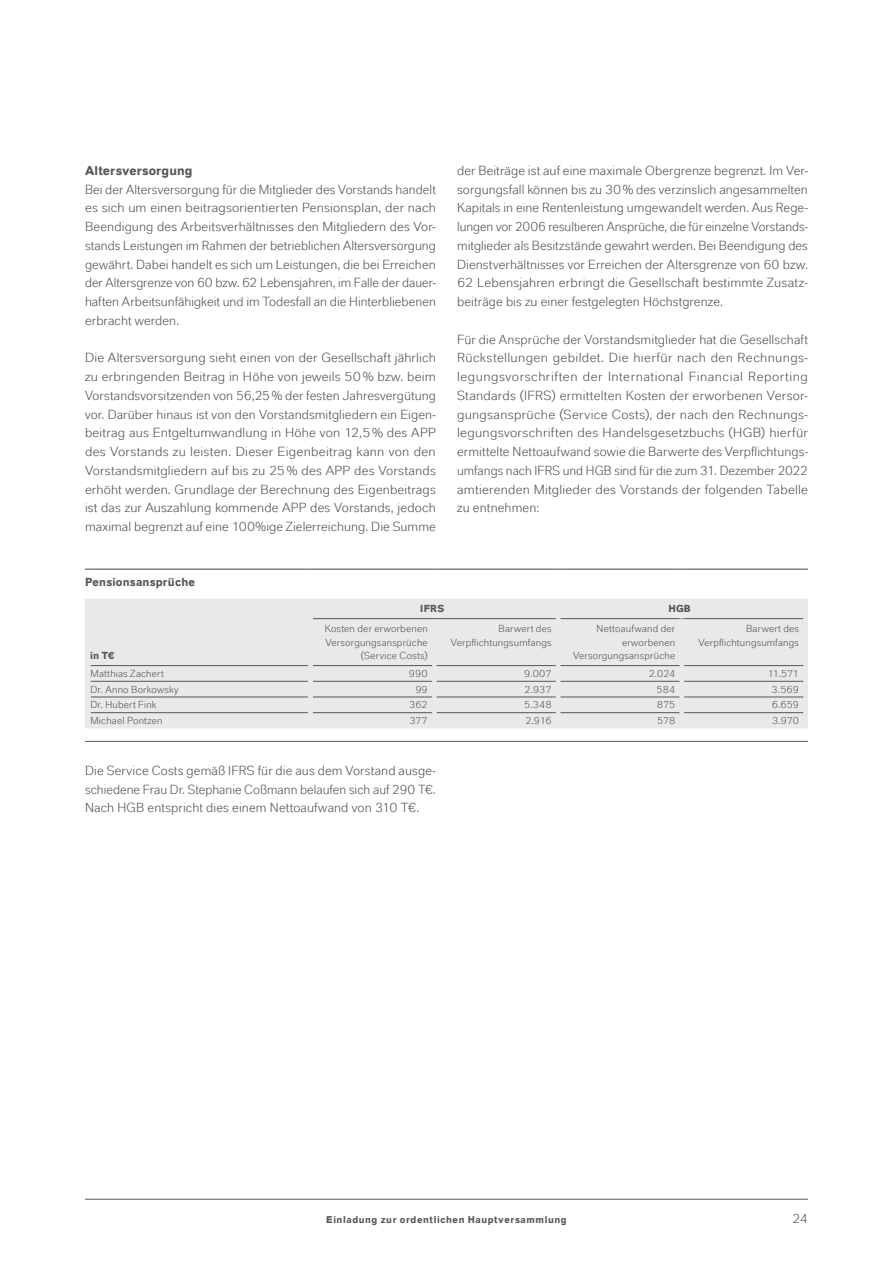
<style>
.page{position:relative;width:893px;height:1263px;background:#fff}
.page>*{position:absolute;margin:0;border:0;box-sizing:border-box;transform-origin:0 0}
.t1{font:13.2px/18.8px "Lanxess";letter-spacing:.005em;color:#54565a;text-align:justify}
.t2{font:700 12.75px "Lanxess";letter-spacing:.015em;color:#54565a}
.t3{font:700 11.7px "Lanxess";letter-spacing:.015em;color:#54565a}
.t4{font:10.2px/13.5px "Lanxess";letter-spacing:.02em;color:#54565a;text-align:right}
.t5{font:700 10.2px "Lanxess";letter-spacing:.025em;color:#54565a}
.t6{font:700 9.75px "Lanxess";letter-spacing:.06em;color:#54565a}
</style>
<div class="page">
<hr style="left:85px;top:1199px;width:723px;height:1px;background:#54565a">
<div style="left:85px;top:599px;width:723px;height:129px;background:#e9e9ea"></div>
<hr style="left:90px;top:665px;width:218px;height:1px;background:#54565a">
<hr style="left:90px;top:569px;width:218px;height:1px;background:#54565a">
<hr style="left:313px;top:569px;width:119px;height:1px;background:#54565a">
<hr style="left:437px;top:569px;width:119px;height:1px;background:#54565a">
<hr style="left:560px;top:569px;width:119px;height:1px;background:#54565a">
<hr style="left:684px;top:569px;width:119px;height:1px;background:#54565a">
<hr style="left:90px;top:697px;width:218px;height:1px;background:#54565a">
<hr style="left:90px;top:712px;width:218px;height:1px;background:#54565a">
<hr style="left:560px;top:618px;width:119px;height:1px;background:#54565a">
<hr style="left:560px;top:665px;width:119px;height:1px;background:#54565a">
<hr style="left:684px;top:665px;width:119px;height:1px;background:#54565a">
<hr style="left:313px;top:681px;width:119px;height:1px;background:#54565a">
<hr style="left:437px;top:681px;width:119px;height:1px;background:#54565a">
<hr style="left:684px;top:681px;width:119px;height:1px;background:#54565a">
<hr style="left:313px;top:697px;width:119px;height:1px;background:#54565a">
<hr style="left:437px;top:697px;width:119px;height:1px;background:#54565a">
<hr style="left:684px;top:697px;width:119px;height:1px;background:#54565a">
<hr style="left:313px;top:712px;width:119px;height:1px;background:#54565a">
<hr style="left:437px;top:712px;width:119px;height:1px;background:#54565a">
<hr style="left:684px;top:712px;width:119px;height:1px;background:#54565a">
<hr style="left:90px;top:681px;width:218px;height:1px;background:#54565a">
<hr style="left:560px;top:681px;width:119px;height:1px;background:#54565a">
<hr style="left:560px;top:697px;width:119px;height:1px;background:#54565a">
<hr style="left:560px;top:712px;width:119px;height:1px;background:#54565a">
<hr style="left:313px;top:665px;width:119px;height:1px;background:#54565a">
<hr style="left:437px;top:665px;width:119px;height:1px;background:#54565a">
<hr style="left:684px;top:618px;width:119px;height:1px;background:#54565a">
<hr style="left:313px;top:618px;width:119px;height:1px;background:#54565a">
<hr style="left:437px;top:618px;width:119px;height:1px;background:#54565a">
<hr style="left:90px;top:741px;width:218px;height:1px;background:#54565a">
<hr style="left:313px;top:741px;width:119px;height:1px;background:#54565a">
<hr style="left:437px;top:741px;width:119px;height:1px;background:#54565a">
<hr style="left:560px;top:741px;width:119px;height:1px;background:#54565a">
<hr style="left:684px;top:741px;width:119px;height:1px;background:#54565a">
<svg style="left:90px;top:665px;width:1px;height:63px"></svg>
<svg style="left:308px;top:665px;width:1px;height:63px"></svg>
<p class="t2" style="left:85px;top:161px;width:109px">Altersversorgung</p>
<p class="t1" style="left:85px;top:179px;width:352px">Bei der Altersversorgung für die Mitglieder des Vorstands handelt es sich um einen beitragsorientierten Pensionsplan, der nach Beendigung des Arbeitsverhältnisses den Mitgliedern des Vor&shy;stands Leistungen im Rahmen der betrieblichen Altersversorgung gewährt. Dabei handelt es sich um Leistungen, die bei Erreichen der Altersgrenze von 60 bzw. 62 Lebensjahren, im Falle der dauer&shy;haften Arbeitsunfähigkeit und im Todesfall an die Hinterbliebenen erbracht werden.</p>
<p class="t1" style="left:85px;top:348px;width:352px">Die Altersversorgung sieht einen von der Gesellschaft jährlich zu erbringenden Beitrag in Höhe von jeweils 50% bzw. beim Vorstandsvorsitzenden von 56,25% der festen Jahresvergütung vor. Darüber hinaus ist von den Vorstandsmitgliedern ein Eigen&shy;beitrag aus Entgeltumwandlung in Höhe von 12,5% des APP des Vorstands zu leisten. Dieser Eigenbeitrag kann von den Vorstandsmitgliedern auf bis zu 25% des APP des Vorstands erhöht werden. Grundlage der Berechnung des Eigenbeitrags ist das zur Auszahlung kommende APP des Vorstands, jedoch maximal begrenzt auf eine 100%ige Zielerreichung. Die Summe</p>
<p class="t3" style="left:85px;top:573px;width:112px">Pensionsansprüche</p>
<p class="t1" style="left:457px;top:160px;width:352px">der Beiträge ist auf eine maximale Obergrenze begrenzt. Im Ver&shy;sorgungsfall können bis zu 30% des verzinslich angesammelten Kapitals in eine Rentenleistung umgewandelt werden. Aus Rege&shy;lungen vor 2006 resultieren Ansprüche, die für einzelne Vorstands&shy;mitglieder als Besitzstände gewahrt werden. Bei Beendigung des Dienstverhältnisses vor Erreichen der Altersgrenze von 60 bzw.<br>62 Lebensjahren erbringt die Gesellschaft bestimmte Zusatz&shy;beiträge bis zu einer festgelegten Höchstgrenze.</p>
<p class="t1" style="left:457px;top:329px;width:352px">Für die Ansprüche der Vorstandsmitglieder hat die Gesellschaft Rückstellungen gebildet. Die hierfür nach den Rechnungs&shy;legungsvorschriften der International Financial Reporting Standards (IFRS) ermittelten Kosten der erworbenen Versor&shy;gungsansprüche (Service Costs), der nach den Rechnungs&shy;legungsvorschriften des Handelsgesetzbuchs (HGB) hierfür ermittelte Nettoaufwand sowie die Barwerte des Verpflichtungs&shy;umfangs nach IFRS und HGB sind für die zum 31. Dezember 2022 amtierenden Mitglieder des Vorstands der folgenden Tabelle zu entnehmen:</p>
<p class="t5" style="left:90px;top:648px;width:26px">in T€</p>
<p class="t5" style="left:420px;top:601px;width:25px">IFRS</p>
<p class="t5" style="left:669px;top:601px;width:24px">HGB</p>
<p class="t4" style="left:325px;top:622px;width:105px">Kosten der erworbenen<br>Versorgungsansprüche (Service Costs)</p>
<p class="t4" style="left:451px;top:622px;width:102px">Barwert des<br>Verpflichtungsumfangs</p>
<p class="t4" style="left:573px;top:622px;width:104px">Nettoaufwand der erworbenen<br>Versorgungsansprüche</p>
<p class="t4" style="left:698px;top:622px;width:102px">Barwert des<br>Verpflichtungsumfangs</p>
<p class="t4" style="left:90px;top:666px;width:75px">Matthias Zachert</p>
<p class="t4" style="left:409px;top:666px;width:20px">990</p>
<p class="t4" style="left:524px;top:666px;width:29px">9.007</p>
<p class="t4" style="left:649px;top:666px;width:28px">2.024</p>
<p class="t4" style="left:768px;top:666px;width:33px">11.571</p>
<p class="t4" style="left:90px;top:682px;width:90px">Dr. Anno Borkowsky</p>
<p class="t4" style="left:415px;top:682px;width:14px">99</p>
<p class="t4" style="left:525px;top:682px;width:28px">2.937</p>
<p class="t4" style="left:657px;top:682px;width:20px">584</p>
<p class="t4" style="left:772px;top:682px;width:29px">3.569</p>
<p class="t4" style="left:90px;top:698px;width:68px">Dr. Hubert Fink</p>
<p class="t4" style="left:409px;top:698px;width:20px">362</p>
<p class="t4" style="left:524px;top:698px;width:29px">5.348</p>
<p class="t4" style="left:657px;top:698px;width:20px">875</p>
<p class="t4" style="left:772px;top:698px;width:29px">6.659</p>
<p class="t4" style="left:90px;top:713px;width:74px">Michael Pontzen</p>
<p class="t4" style="left:409px;top:713px;width:20px">377</p>
<p class="t4" style="left:525px;top:713px;width:28px">2.916</p>
<p class="t4" style="left:657px;top:713px;width:20px">578</p>
<p class="t4" style="left:772px;top:713px;width:29px">3.970</p>
<p class="t1" style="left:85px;top:760px;width:352px">Die Service Costs gemäß IFRS für die aus dem Vorstand ausge&shy;schiedene Frau Dr. Stephanie Coßmann belaufen sich auf 290 T€.<br>Nach HGB entspricht dies einem Nettoaufwand von 310 T€.</p>
<p class="t6" style="left:326px;top:1213px;width:242px">Einladung zur ordentlichen Hauptversammlung</p>
<p class="t1" style="left:792px;top:1208px;width:17px">24</p>
</div>
